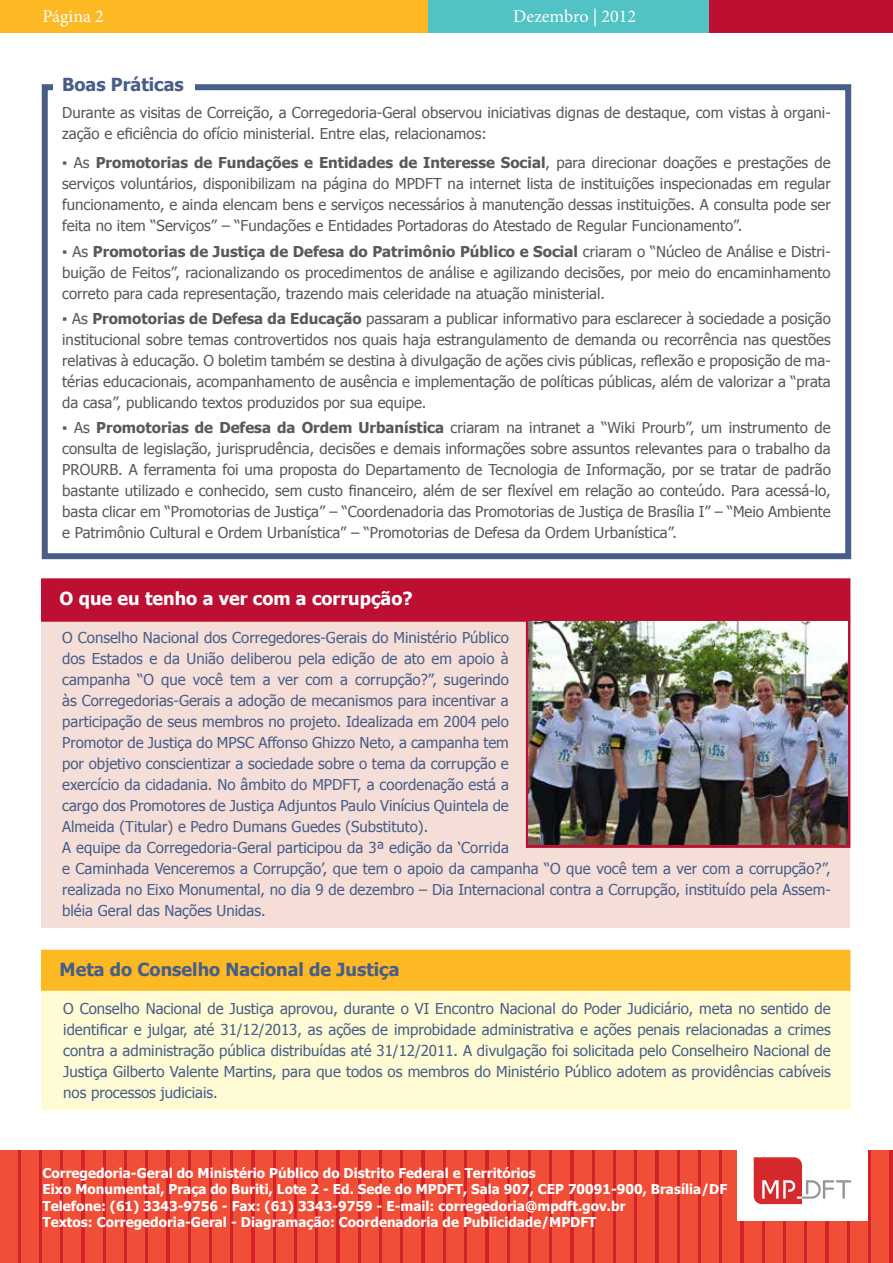
<style>
.page{position:relative;width:893px;height:1263px;background:#fff}
.page>*{position:absolute;margin:0;border:0;box-sizing:border-box;transform-origin:0 0}
.t1{font:700 18px "Tahoma";color:#485e88}
.t2{font:700 18px "Tahoma";color:#fff}
.t3{font:18px "Minion Pro";color:#fff}
.t4{font:15px/21px "Tahoma";color:#58595b;text-align:justify}
.t5{font:15px/21px "Tahoma";color:#485e88}
.t6{font:700 13.5px/16.5px "Tahoma";color:#fff}
.s1{font-weight:700}
</style>
<div class="page">
<div style="left:0;top:0;width:429px;height:33px;background:#fdb924"></div>
<div style="left:428px;top:0;width:281px;height:33px;background:#51c3c5"></div>
<div style="left:709px;top:0;width:184px;height:33px;background:#bc0f31"></div>
<svg style="left:17px;top:1150px;width:875px;height:113px;background:#d93030"></svg>
<div style="left:0;top:1150px;width:17px;height:113px;background:#f04e37"></div>
<div style="left:21px;top:1150px;width:17px;height:113px;background:#f04e37"></div>
<div style="left:43px;top:1150px;width:17px;height:113px;background:#f04e37"></div>
<div style="left:64px;top:1150px;width:17px;height:113px;background:#f04e37"></div>
<div style="left:85px;top:1150px;width:17px;height:113px;background:#f04e37"></div>
<div style="left:106px;top:1150px;width:17px;height:113px;background:#f04e37"></div>
<div style="left:128px;top:1150px;width:17px;height:113px;background:#f04e37"></div>
<div style="left:149px;top:1150px;width:17px;height:113px;background:#f04e37"></div>
<div style="left:170px;top:1150px;width:17px;height:113px;background:#f04e37"></div>
<div style="left:191px;top:1150px;width:17px;height:113px;background:#f04e37"></div>
<div style="left:213px;top:1150px;width:17px;height:113px;background:#f04e37"></div>
<div style="left:234px;top:1150px;width:17px;height:113px;background:#f04e37"></div>
<div style="left:255px;top:1150px;width:17px;height:113px;background:#f04e37"></div>
<div style="left:276px;top:1150px;width:17px;height:113px;background:#f04e37"></div>
<div style="left:298px;top:1150px;width:17px;height:113px;background:#f04e37"></div>
<div style="left:319px;top:1150px;width:17px;height:113px;background:#f04e37"></div>
<div style="left:340px;top:1150px;width:17px;height:113px;background:#f04e37"></div>
<div style="left:361px;top:1150px;width:17px;height:113px;background:#f04e37"></div>
<div style="left:383px;top:1150px;width:17px;height:113px;background:#f04e37"></div>
<div style="left:404px;top:1150px;width:17px;height:113px;background:#f04e37"></div>
<div style="left:425px;top:1150px;width:17px;height:113px;background:#f04e37"></div>
<div style="left:446px;top:1150px;width:17px;height:113px;background:#f04e37"></div>
<div style="left:468px;top:1150px;width:17px;height:113px;background:#f04e37"></div>
<div style="left:489px;top:1150px;width:17px;height:113px;background:#f04e37"></div>
<div style="left:510px;top:1150px;width:17px;height:113px;background:#f04e37"></div>
<div style="left:531px;top:1150px;width:18px;height:113px;background:#f04e37"></div>
<div style="left:553px;top:1150px;width:17px;height:113px;background:#f04e37"></div>
<div style="left:574px;top:1150px;width:17px;height:113px;background:#f04e37"></div>
<div style="left:595px;top:1150px;width:17px;height:113px;background:#f04e37"></div>
<div style="left:617px;top:1150px;width:17px;height:113px;background:#f04e37"></div>
<div style="left:638px;top:1150px;width:17px;height:113px;background:#f04e37"></div>
<div style="left:659px;top:1150px;width:17px;height:113px;background:#f04e37"></div>
<div style="left:680px;top:1150px;width:17px;height:113px;background:#f04e37"></div>
<div style="left:702px;top:1150px;width:17px;height:113px;background:#f04e37"></div>
<div style="left:723px;top:1150px;width:17px;height:113px;background:#f04e37"></div>
<div style="left:744px;top:1150px;width:17px;height:113px;background:#f04e37"></div>
<div style="left:765px;top:1150px;width:17px;height:113px;background:#f04e37"></div>
<div style="left:787px;top:1150px;width:17px;height:113px;background:#f04e37"></div>
<div style="left:808px;top:1150px;width:17px;height:113px;background:#f04e37"></div>
<div style="left:829px;top:1150px;width:17px;height:113px;background:#f04e37"></div>
<div style="left:850px;top:1150px;width:17px;height:113px;background:#f04e37"></div>
<div style="left:872px;top:1150px;width:17px;height:113px;background:#f04e37"></div>
<hr style="left:892px;top:1150px;width:1px;height:113px;background:#f04e37">
<div style="left:737px;top:1141px;width:130px;height:79px;background:#fff"></div>
<svg style="left:754px;top:1157px;width:97px;height:47px"></svg>
<div style="left:42px;top:581px;width:808px;height:347px;background:#f5ded8"></div>
<div style="left:41px;top:578px;width:809px;height:44px;background:#bc0f31;border:6px solid #bc0f31"></div>
<div style="left:41px;top:950px;width:809px;height:160px;background:#fffcd5"></div>
<div style="left:41px;top:950px;width:809px;height:41px;background:#fdb924"></div>
<div style="left:42px;top:84px;width:809px;height:475px;border:6px solid #485e88"></div>
<div style="left:54px;top:70px;width:141px;height:29px;background:#fff"></div>
<svg style="left:526px;top:620px;width:324px;height:228px;background:#ba324c"></svg>
<img style="left:528px;top:622px;width:319px;height:223px">
<p class="t3" style="left:43px;top:4px;width:63px">Página 2</p>
<p class="t3" style="left:513px;top:4px;width:124px">Dezembro | 2012</p>
<p class="t1" style="left:62px;top:72px;width:123px">Boas Práticas</p>
<p class="t4" style="left:62px;top:101px;width:770px">Durante as visitas de Correição, a Corregedoria-Geral observou iniciativas dignas de destaque, com vistas à organi&shy;zação e eficiência do ofício ministerial. Entre elas, relacionamos:</p>
<p class="t4" style="left:62px;top:152px;width:770px">▪ As <span class="s1">Promotorias de Fundações e Entidades de Interesse Social</span>, para direcionar doações e prestações de serviços voluntários, disponibilizam na página do MPDFT na internet lista de instituições inspecionadas em regular funcionamento, e ainda elencam bens e serviços necessários à manutenção dessas instituições. A consulta pode ser feita no item “Serviços” – “Fundações e Entidades Portadoras do Atestado de Regular Funcionamento”.</p>
<p class="t4" style="left:62px;top:240px;width:770px">▪ As <span class="s1">Promotorias de Justiça de Defesa do Patrimônio Público e Social</span> criaram o “Núcleo de Análise e Distri&shy;buição de Feitos”, racionalizando os procedimentos de análise e agilizando decisões, por meio do encaminhamento correto para cada representação, trazendo mais celeridade na atuação ministerial.</p>
<p class="t4" style="left:62px;top:307px;width:770px">▪ As <span class="s1">Promotorias de Defesa da Educação</span> passaram a publicar informativo para esclarecer à sociedade a posição institucional sobre temas controvertidos nos quais haja estrangulamento de demanda ou recorrência nas questões relativas à educação. O boletim também se destina à divulgação de ações civis públicas, reflexão e proposição de ma&shy;térias educacionais, acompanhamento de ausência e implementação de políticas públicas, além de valorizar a “prata da casa”, publicando textos produzidos por sua equipe.</p>
<p class="t4" style="left:62px;top:416px;width:770px">▪ As <span class="s1">Promotorias de Defesa da Ordem Urbanística</span> criaram na intranet a “Wiki Prourb”, um instrumento de consulta de legislação, jurisprudência, decisões e demais informações sobre assuntos relevantes para o trabalho da PROURB. A ferramenta foi uma proposta do Departamento de Tecnologia de Informação, por se tratar de padrão bastante utilizado e conhecido, sem custo financeiro, além de ser flexível em relação ao conteúdo. Para acessá-lo, basta clicar em “Promotorias de Justiça” – “Coordenadoria das Promotorias de Justiça de Brasília I” – “Meio Ambiente e Patrimônio Cultural e Ordem Urbanística” – “Promotorias de Defesa da Ordem Urbanística”.</p>
<p class="t2" style="left:60px;top:586px;width:354px">O que eu tenho a ver com a corrupção?</p>
<p class="t5" style="left:62px;top:626px;width:770px">O Conselho Nacional dos Corregedores-Gerais do Ministério Público<br>dos Estados e da União deliberou pela edição de ato em apoio à<br>campanha “O que você tem a ver com a corrupção?”, sugerindo<br>às Corregedorias-Gerais a adoção de mecanismos para incentivar a<br>participação de seus membros no projeto. Idealizada em 2004 pelo<br>Promotor de Justiça do MPSC Affonso Ghizzo Neto, a campanha tem<br>por objetivo conscientizar a sociedade sobre o tema da corrupção e<br>exercício da cidadania. No âmbito do MPDFT, a coordenação está a<br>cargo dos Promotores de Justiça Adjuntos Paulo Vinícius Quintela de<br>Almeida (Titular) e Pedro Dumans Guedes (Substituto).<br>A equipe da Corregedoria-Geral participou da 3ª edição da ‘Corrida<br>e Caminhada Venceremos a Corrupção’, que tem o apoio da campanha “O que você tem a ver com a corrupção?”, realizada no Eixo Monumental, no dia 9 de dezembro – Dia Internacional contra a Corrupção, instituído pela Assem&shy;bléia Geral das Nações Unidas.</p>
<p class="t1" style="left:60px;top:957px;width:341px">Meta do Conselho Nacional de Justiça</p>
<p class="t5" style="left:63px;top:998px;width:769px;text-align:justify">O Conselho Nacional de Justiça aprovou, durante o VI Encontro Nacional do Poder Judiciário, meta no sentido de identificar e julgar, até 31/12/2013, as ações de improbidade administrativa e ações penais relacionadas a crimes contra a administração pública distribuídas até 31/12/2011. A divulgação foi solicitada pelo Conselheiro Nacional de Justiça Gilberto Valente Martins, para que todos os membros do Ministério Público adotem as providências cabíveis nos processos judiciais.</p>
<p class="t6" style="left:43px;top:1163px;width:686px">Corregedoria-Geral do Ministério Público do Distrito Federal e Territórios<br>Eixo Monumental, Praça do Buriti, Lote 2 - Ed. Sede do MPDFT, Sala 907, CEP 70091-900, Brasília/DF Telefone: (61) 3343-9756 - Fax: (61) 3343-9759 - E-mail: corregedoria@mpdft.gov.br<br>Textos: Corregedoria-Geral - Diagramação: Coordenadoria de Publicidade/MPDFT</p>
</div>
